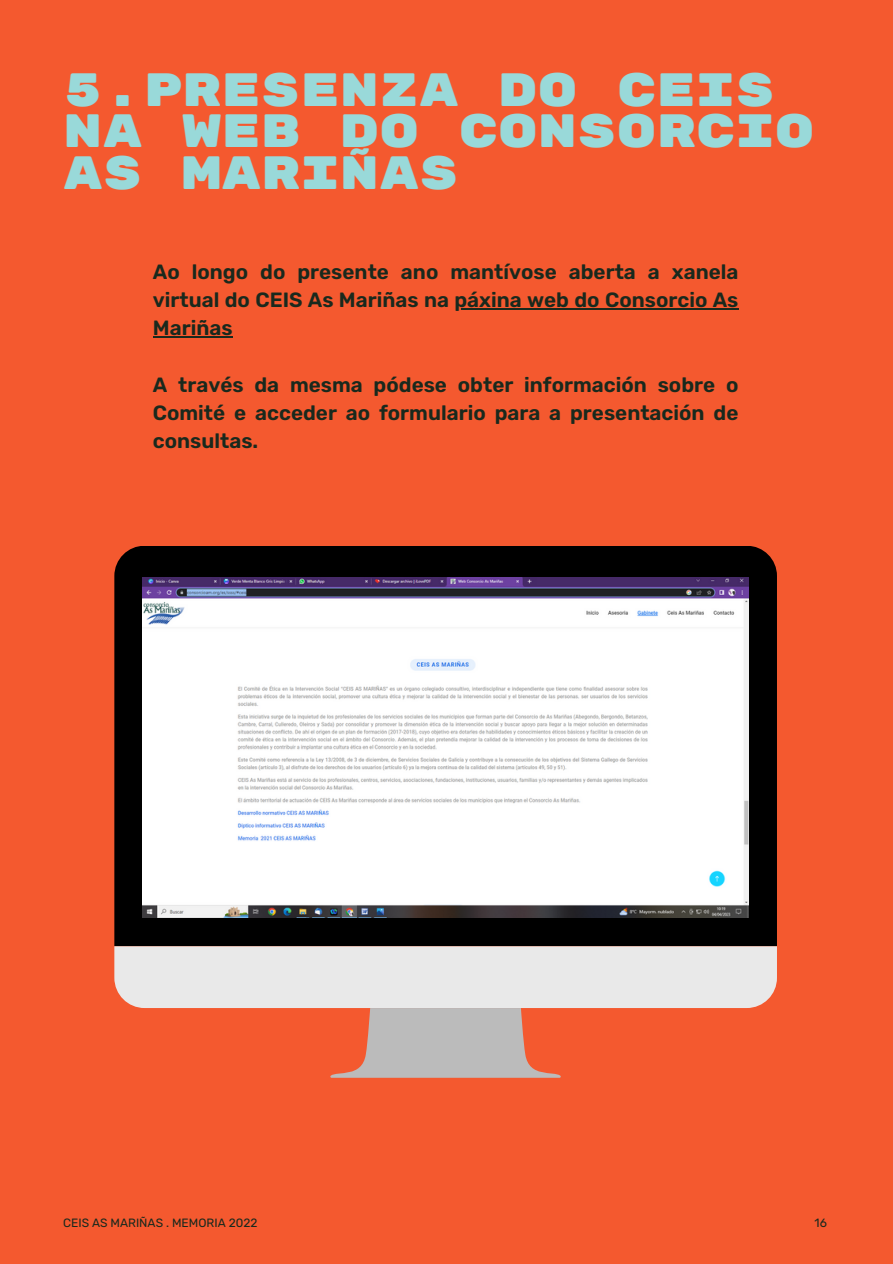
<style>
.page{position:relative;width:893px;height:1264px;background:#fff}
.page>*{position:absolute;margin:0;border:0;box-sizing:border-box;transform-origin:0 0}
.t1{font:46.5px/41.7px "Rubik Mono One";color:#99d9d9}
.t2{font:600 20.55px/28.2px "Rubik";color:#19291d;text-align:justify}
.t3{font:12px "Rubik";color:#19291d}
</style>
<div class="page">
<div style="left:0;top:0;width:892px;height:1263px;background:#f4592f"></div>
<div style="left:114px;top:546px;width:662px;height:400px;background:#000"></div>
<svg style="left:114px;top:946px;width:662px;height:131px"></svg>
<img style="left:142px;top:577px;width:606px;height:340px">
<hr style="left:454px;top:308px;width:284px;height:1px;background:#19291d">
<hr style="left:153px;top:336px;width:79px;height:2px;background:#19291d">
<h1 class="t1" style="left:63px;top:70px;width:752px">5.PRESENZA DO CEIS<br>NA WEB DO CONSORCIO<br>AS MARIÑAS</h1>
<p class="t2" style="left:153px;top:258px;width:587px">Ao longo do presente ano mantívose aberta a xanela virtual do CEIS As Mariñas na páxina web do Consorcio As Mariñas</p>
<p class="t2" style="left:153px;top:370px;width:587px">A través da mesma pódese obter información sobre o Comité e acceder ao formulario para a presentación de consultas.</p>
<p class="t3" style="left:63px;top:1215px;width:196px">CEIS AS MARIÑAS . MEMORIA 2022</p>
<p class="t3" style="left:814px;top:1215px;width:14px">16</p>
</div>
